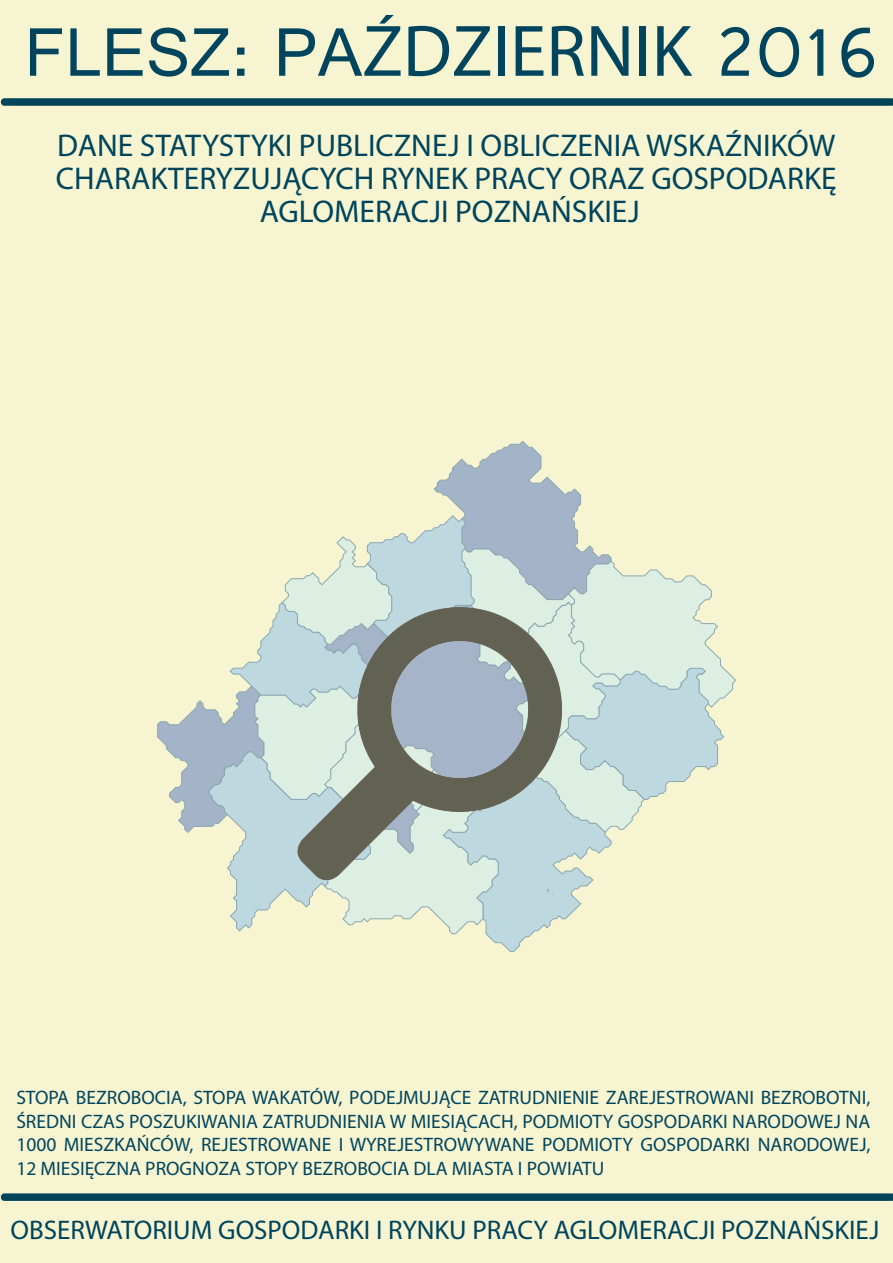
<style>
.page{position:relative;width:893px;height:1263px;background:#f7f5d1}
.page>*{position:absolute;margin:0;border:0;box-sizing:border-box;transform-origin:0 0}
.t1{font:73.5px "Raavi";color:#00455d}
.t2{font:31.5px/33.3px "Myriad Pro";color:#00445c;text-align:center}
.t3{font:27px "Myriad Pro";color:#00445c}
.t4{font:19.5px/23.4px "Myriad Pro";color:#00445c;text-align:justify}
.s1{font-family:"Myriad Pro"}
</style>
<div class="page">
<svg style="left:0;top:98px;width:893px;height:8px;background:#0f4f61"></svg>
<svg style="left:0;top:1193px;width:893px;height:8px;background:#0f4f61"></svg>
<svg style="left:157px;top:441px;width:579px;height:511px"></svg>
<img style="left:267px;top:607px;width:317px;height:318px">
<h1 class="t1" style="left:25px;top:7px;width:859px">FLESZ: PA<span class="s1">ŹDZIERNIK</span> 2016</h1>
<h2 class="t2" style="left:56px;top:128px;width:782px">DANE STATYSTYKI PUBLICZNEJ I OBLICZENIA WSKAŹNIKÓW<br>CHARAKTERYZUJĄCYCH RYNEK PRACY ORAZ GOSPODARKĘ<br>AGLOMERACJI POZNAŃSKIEJ</h2>
<p class="t4" style="left:16px;top:1086px;width:856px">STOPA BEZROBOCIA, STOPA WAKATÓW, PODEJMUJĄCE ZATRUDNIENIE ZAREJESTROWANI BEZROBOTNI, ŚREDNI CZAS POSZUKIWANIA ZATRUDNIENIA W MIESIĄCACH, PODMIOTY GOSPODARKI NARODOWEJ NA 1000 MIESZKAŃCÓW, REJESTROWANE I WYREJESTROWYWANE PODMIOTY GOSPODARKI NARODOWEJ, 12 MIESIĘCZNA PROGNOZA STOPY BEZROBOCIA DLA MIASTA I POWIATU</p>
<h3 class="t3" style="left:10px;top:1213px;width:870px">OBSERWATORIUM GOSPODARKI I RYNKU PRACY AGLOMERACJI POZNAŃSKIEJ</h3>
</div>
